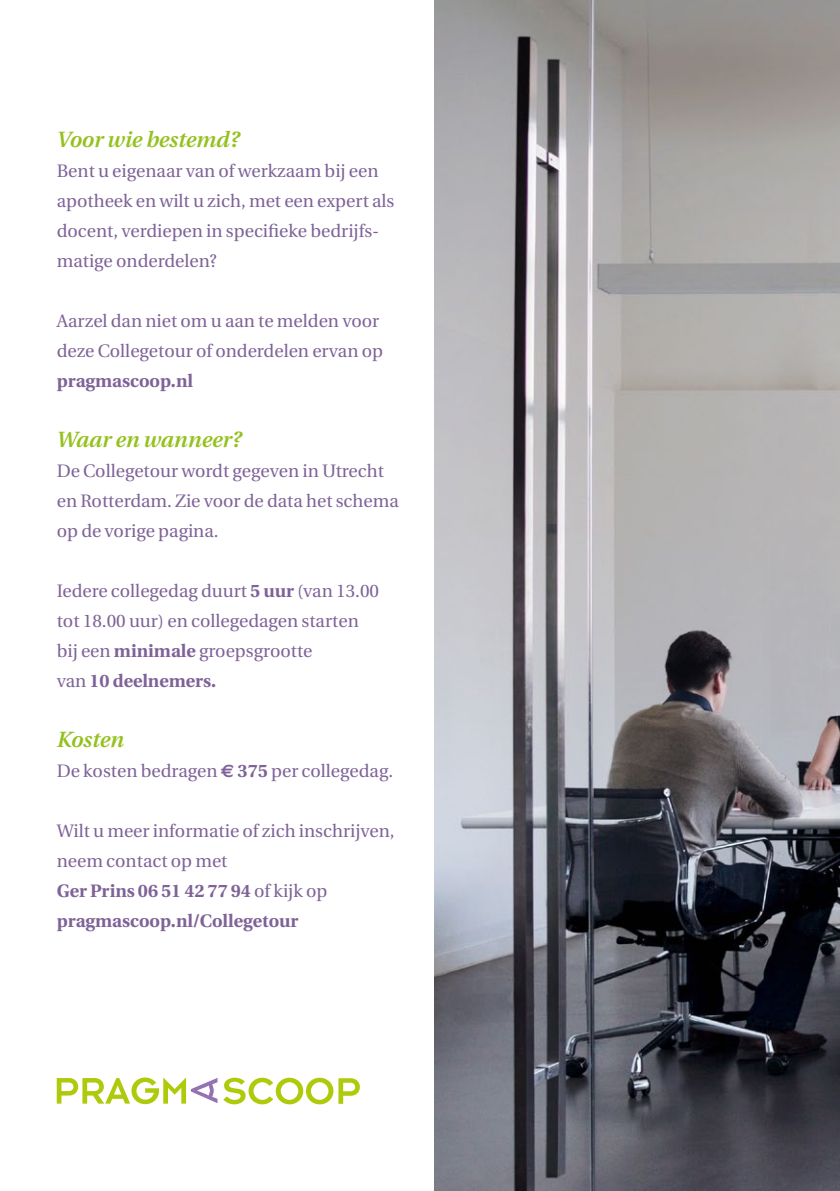
<style>
.page{position:relative;width:840px;height:1191px;background:#fff}
.page>*{position:absolute;margin:0;border:0;box-sizing:border-box;transform-origin:0 0}
.Tussen{font:italic 600 22px "Utopia";color:#95c11f}
.Brood{font:18px/30px "Utopia";color:#7f6398}
.Brood-2{font:700 18px/30px "Utopia";color:#7f6398}
.s1{font-weight:700}
.s2{font-family:"Euro Sans";font-weight:700}
.s3{font-weight:400}
</style>
<div class="page">
<img style="left:434px;top:0;width:405px;height:1191px">
<svg style="left:57px;top:1077px;width:302px;height:27px"></svg>
<p class="Tussen" style="left:57px;top:127px;width:184px">Voor wie bestemd?</p>
<p class="Brood" style="left:57px;top:156px;width:339px">Bent u eigenaar van of werkzaam bij een apotheek en wilt u zich, met een expert als docent, verdiepen in specifieke bedrijfs&shy;matige onderdelen?</p>
<p class="Brood" style="left:57px;top:306px;width:327px">Aarzel dan niet om u aan te melden voor deze Collegetour of onderdelen ervan op <span class="s1">pragmascoop.nl</span></p>
<p class="Tussen" style="left:57px;top:427px;width:186px">Waar en wanneer?</p>
<p class="Brood" style="left:57px;top:456px;width:343px">De Collegetour wordt gegeven in Utrecht en Rotterdam. Zie voor de data het schema op de vorige pagina.</p>
<p class="Brood" style="left:57px;top:576px;width:323px">Iedere collegedag duurt <span class="s1">5 uur</span> (van 13.00 tot 18.00 uur) en collegedagen starten bij een <span class="s1">minimale</span> groepsgrootte<br>van <span class="s1">10 deelnemers.</span></p>
<p class="Tussen" style="left:57px;top:727px;width:69px">Kosten</p>
<p class="Brood" style="left:57px;top:756px;width:338px">De kosten bedragen <span class="s2">€</span> <span class="s1">375</span> per collegedag.</p>
<p class="Brood" style="left:57px;top:816px;width:339px">Wilt u meer informatie of zich inschrijven,</p>
<p class="Brood" style="left:57px;top:846px;width:172px">neem contact op met</p>
<p class="Brood-2" style="left:57px;top:876px;width:272px">Ger Prins 06 51 42 77 94 <span class="s3">of kijk op </span>pragmascoop.nl/Collegetour</p>
</div>
